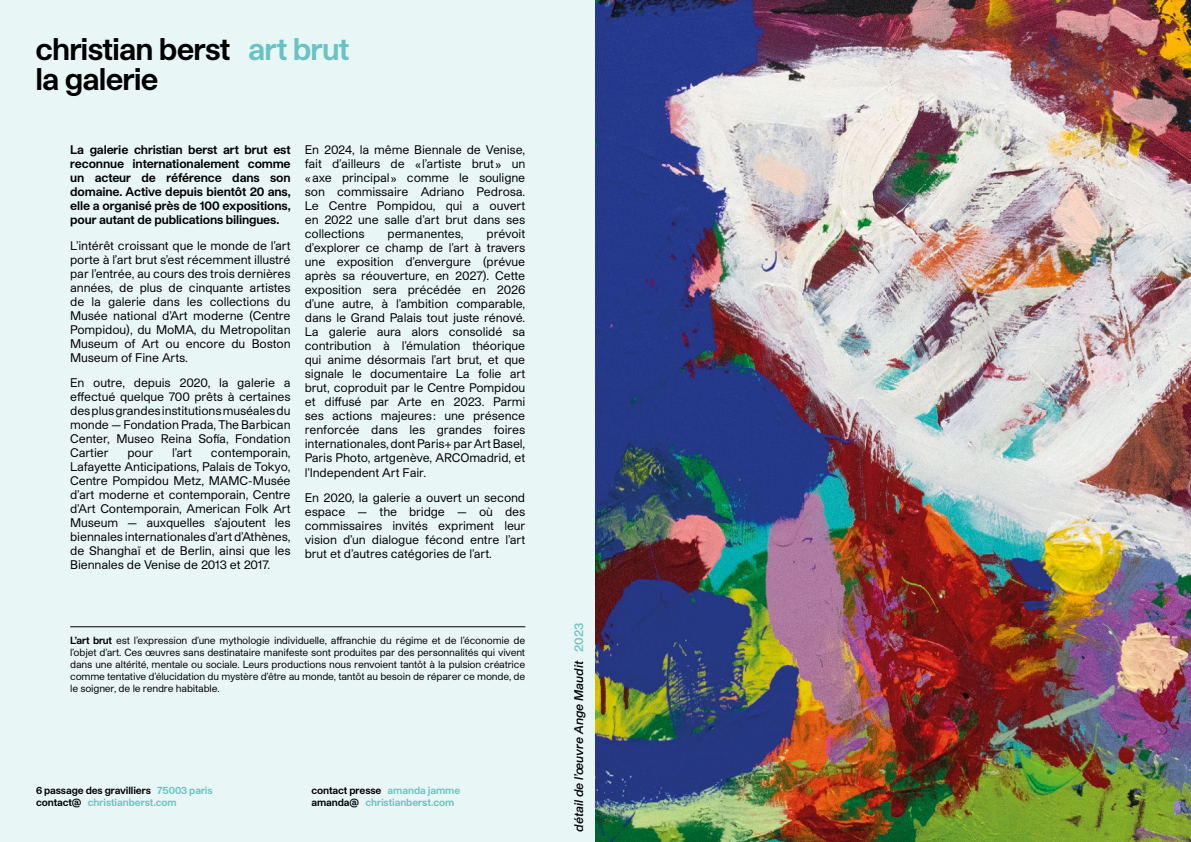
<style>
.page{position:relative;width:1191px;height:842px;background:#fff}
.page>*{position:absolute;margin:0;border:0;box-sizing:border-box;transform-origin:0 0}
.t1{font:700 30px/30px "Studio Pro GCB";letter-spacing:-.03em;color:#000}
.t2{font:12px/14px "Studio Pro GCB";letter-spacing:-.01em;color:#000;text-align:justify}
.t3{font:700 12px/14px "Studio Pro GCB";letter-spacing:-.01em;color:#000;text-align:justify}
.t4{font:italic 600 12px "Studio Pro GCB";letter-spacing:-.005em;color:#000}
.t5{font:10px/12px "Studio Pro GCB";letter-spacing:-.02em;color:#000;text-align:justify}
.t6{font:700 10px/12px "Studio Pro GCB";letter-spacing:-.01em;color:#000}
.t7{font:700 10px/12px "Studio Pro GCB";letter-spacing:-.01em;color:#6ac3c2}
.s1{color:#6ac3c2}
.s2{font-weight:700}
.s3{color:#000}
.s4{font-style:normal;color:#6ac3c2}
</style>
<div class="page">
<div style="left:0;top:0;width:595px;height:842px;background:#e9f6f6"></div>
<hr style="left:70px;top:626px;width:455px;height:1px;background:#000">
<img style="left:595px;top:0;width:596px;height:842px">
<h1 class="t1" style="left:35px;top:33px;width:315px">christian berst <span class="s1">art brut </span>la galerie</h1>
<p class="t3" style="left:70px;top:142px;width:222px">La galerie christian berst art brut est reconnue internationalement comme un acteur de référence dans son domaine. Active depuis bientôt 20 ans, elle a organisé près de 100 expositions, pour autant de publications bilingues.</p>
<p class="t2" style="left:70px;top:238px;width:222px">L’intérêt croissant que le monde de l’art porte à l’art brut s’est récemment illustré par l’entrée, au cours des trois dernières années, de plus de cinquante artistes de la galerie dans les collections du Musée national d’Art moderne (Centre Pompidou), du MoMA, du Metropolitan Museum of Art ou encore du Boston Museum of Fine Arts.</p>
<p class="t2" style="left:70px;top:375px;width:222px">En outre, depuis 2020, la galerie a effectué quelque 700 prêts à certaines des plus grandes institutions muséales du monde — Fondation Prada, The Barbican Center, Museo Reina Sofía, Fondation Cartier</p>
<p class="t2" style="left:70px;top:445px;width:222px;text-indent:141px">contemporain, Lafayette Anticipations, Palais de Tokyo, Centre Pompidou Metz, MAMC-Musée d’art moderne et contemporain, Centre d’Art Contemporain, American Folk Art Museum — auxquelles s’ajoutent les biennales internationales d’art d’Athènes, de Shanghaï et de Berlin, ainsi que les Biennales de Venise de 2013 et 2017.</p>
<p class="t2" style="left:127px;top:445px;width:27px">pour</p>
<p class="t2" style="left:172px;top:445px;width:21px">l’art</p>
<p class="t2" style="left:305px;top:143px;width:222px">En 2024, la même Biennale de Venise, fait d’ailleurs de «l’artiste brut» un «axe principal» comme le souligne son commissaire Adriano Pedrosa.<br>Le Centre Pompidou, qui a ouvert en 2022 une salle d’art brut dans ses collections</p>
<p class="t2" style="left:305px;top:227px;width:222px;text-indent:182px">prévoit d’explorer ce champ de l’art à travers une exposition d’envergure (prévue après sa réouverture, en 2027). Cette exposition sera précédée en 2026 d’une autre, à l’ambition comparable, dans le Grand Palais tout juste rénové.<br>La galerie aura alors consolidé sa contribution à l’émulation théorique qui anime désormais l’art brut, et que signale le documentaire La folie art brut, coproduit par le Centre Pompidou et diffusé par Arte en 2023. Parmi ses actions majeures: une présence renforcée dans les grandes foires internationales, dont Paris+ par Art Basel, Paris Photo, artgenève, ARCOmadrid, et l’Independent Art Fair.</p>
<p class="t2" style="left:305px;top:490px;width:222px">En 2020, la galerie a ouvert un second espace — the bridge — où des commissaires invités expriment leur vision d’un dialogue fécond entre l’art brut et d’autres catégories de l’art.</p>
<p class="t2" style="left:388px;top:227px;width:77px">permanentes,</p>
<p class="t5" style="left:70px;top:634px;width:456px"><span class="s2">L’art brut</span> est l’expression d’une mythologie individuelle, affranchie du régime et de l’économie de l’objet d’art. Ces œuvres sans destinataire manifeste sont produites par des personnalités qui vivent dans une altérité, mentale ou sociale. Leurs productions nous renvoient tantôt à la pulsion créatrice comme tentative d’élucidation du mystère d’être au monde, tantôt au besoin de réparer ce monde, de le soigner, de le rendre habitable.</p>
<p class="t6" style="left:36px;top:784px;width:178px">6 passage des gravilliers <span class="s1">75003 paris </span>contact@ <span class="s1">christianberst.com</span></p>
<p class="t7" style="left:311px;top:784px;width:150px"><span class="s3">contact presse</span> amanda jamme <span class="s3">amanda@</span> christianberst.com</p>
<p class="t4" style="left:570px;top:832px;width:211px;rotate:-90deg">détail de l’œuvre Ange Maudit <span class="s4">2023</span></p>
</div>
